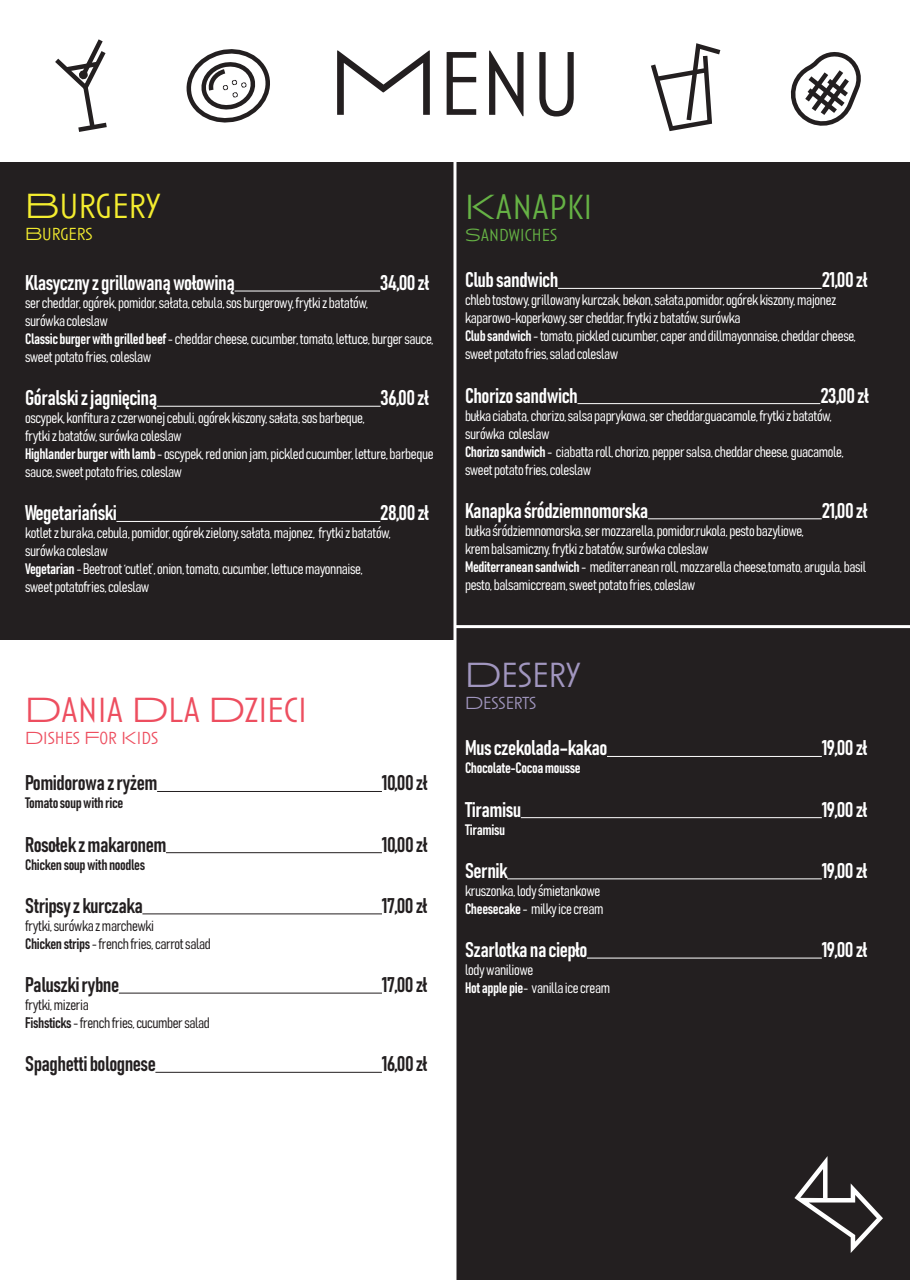
<style>
.page{position:relative;width:910px;height:1280px;background:#fff}
.page>*{position:absolute;margin:0;border:0;box-sizing:border-box;transform-origin:0 0}
.t1{font:300 93.15px "Anisette Std";color:#231f20}
.t2{font:300 36px "Anisette Std";color:#ed4e5f}
.t3{font:300 36px "Anisette Std";color:#f4ed2f}
.t4{font:300 36px "Anisette Std";color:#66b245}
.t5{font:300 36px "Anisette Std";color:#a196bf}
.t6{font:21px "Bahnschrift";letter-spacing:-.025em;color:#fff}
.t7{font:21px "Bahnschrift";letter-spacing:-.025em;color:#231f20}
.t8{font:300 18px "Anisette Std";color:#ed4e5f}
.t9{font:300 18px "Anisette Std";color:#66b245}
.t10{font:300 18px "Anisette Std";color:#a196bf}
.t11{font:300 18px "Anisette Std";color:#f4ed2f}
.t12{font:15px/18px "Bahnschrift";letter-spacing:-.025em;color:#fff}
.t13{font:15px/18px "Bahnschrift";letter-spacing:-.025em;color:#231f20}
</style>
<div class="page">
<div style="left:0;top:161px;width:910px;height:1119px;background:#231f20"></div>
<hr style="left:453px;top:161px;width:3px;height:1119px;background:#fff">
<svg style="left:790px;top:52px;width:71px;height:74px"></svg>
<svg style="left:651px;top:43px;width:70px;height:89px"></svg>
<svg style="left:186px;top:49px;width:84px;height:74px"></svg>
<svg style="left:55px;top:39px;width:52px;height:93px"></svg>
<div style="left:79px;top:70px;width:9px;height:9px;border:4px solid #231f20;border-radius:50%"></div>
<div style="left:0;top:641px;width:455px;height:639px;background:#fff"></div>
<hr style="left:235px;top:291px;width:145px;height:1px;background:#fff">
<hr style="left:157px;top:406px;width:224px;height:1px;background:#fff">
<hr style="left:116px;top:521px;width:264px;height:1px;background:#fff">
<hr style="left:157px;top:791px;width:225px;height:1px;background:#231f20">
<hr style="left:166px;top:852px;width:216px;height:1px;background:#231f20">
<hr style="left:142px;top:914px;width:240px;height:1px;background:#231f20">
<hr style="left:119px;top:993px;width:263px;height:1px;background:#231f20">
<hr style="left:155px;top:1072px;width:227px;height:1px;background:#231f20">
<hr style="left:558px;top:288px;width:264px;height:1px;background:#fff">
<hr style="left:577px;top:403px;width:243px;height:1px;background:#fff">
<hr style="left:648px;top:519px;width:174px;height:1px;background:#fff">
<hr style="left:607px;top:756px;width:215px;height:1px;background:#fff">
<hr style="left:521px;top:817px;width:301px;height:1px;background:#fff">
<hr style="left:507px;top:879px;width:315px;height:1px;background:#fff">
<hr style="left:587px;top:958px;width:235px;height:1px;background:#fff">
<hr style="left:0;top:640px;width:455px;height:3px;background:#fff">
<hr style="left:455px;top:625px;width:455px;height:3px;background:#fff">
<svg style="left:794px;top:1156px;width:89px;height:97px"></svg>
<h1 class="t1" style="left:329px;top:34px;width:254px">MENU</h1>
<h2 class="t3" style="left:25px;top:187px;width:137px">BURGERY</h2>
<p class="t11" style="left:25px;top:224px;width:69px">BURGERS</p>
<h3 class="t6" style="left:25px;top:269px;width:211px">Klasyczny z grillowaną wołowiną</h3>
<h3 class="t6" style="left:380px;top:269px;width:51px">34,00 zł</h3>
<p class="t12" style="left:25px;top:293px;width:410px">ser cheddar, ogórek, pomidor, sałata, cebula, sos burgerowy, frytki z batatów,<br>surówka coleslaw<br>Classic burger with grilled beef -cheddar cheese, cucumber, tomato, lettuce, burger sauce, sweet potato fries, coleslaw</p>
<h3 class="t6" style="left:25px;top:385px;width:134px">Góralski z jagnięciną</h3>
<h3 class="t6" style="left:381px;top:385px;width:50px">36,00 zł</h3>
<p class="t12" style="left:25px;top:409px;width:410px">oscypek, konfitura z czerwonej cebuli, ogórek kiszony, sałata, sos barbeque,<br>frytki z batatów, surówka coleslaw<br>Highlander burger with lamb -oscypek, red onion jam, pickled cucumber, letture, barbeque sauce, sweet potato fries, coleslaw</p>
<h3 class="t6" style="left:25px;top:500px;width:93px">Wegetariański</h3>
<h3 class="t6" style="left:380px;top:500px;width:50px">28,00 zł</h3>
<p class="t12" style="left:25px;top:524px;width:367px">kotlet z buraka, cebula, pomidor, ogórek zielony, sałata, majonez, frytki z batatów, surówka coleslaw<br>Vegetarian -Beetroot ‘cutlet’, onion, tomato, cucumber, lettuce mayonnaise, sweet potatofries, coleslaw</p>
<h2 class="t2" style="left:25px;top:691px;width:283px">DANIA DLA DZIECI</h2>
<p class="t8" style="left:25px;top:728px;width:134px">DISHES FOR KIDS</p>
<h3 class="t7" style="left:25px;top:770px;width:134px">Pomidorowa z ryżem</h3>
<h3 class="t7" style="left:382px;top:770px;width:47px">10,00 zł</h3>
<p class="t13" style="left:25px;top:794px;width:100px">Tomato soup with rice</p>
<h3 class="t7" style="left:25px;top:831px;width:143px">Rosołek z makaronem</h3>
<h3 class="t7" style="left:382px;top:831px;width:47px">10,00 zł</h3>
<p class="t13" style="left:25px;top:855px;width:122px">Chicken soup with noodles</p>
<h3 class="t7" style="left:25px;top:892px;width:119px">Stripsy z kurczaka</h3>
<h3 class="t7" style="left:382px;top:892px;width:47px">17,00 zł</h3>
<p class="t13" style="left:25px;top:916px;width:187px">frytki, surówka z marchewki<br>Chicken strips - french fries, carrot salad</p>
<h3 class="t7" style="left:25px;top:971px;width:96px">Paluszki rybne</h3>
<h3 class="t7" style="left:382px;top:971px;width:47px">17,00 zł</h3>
<p class="t13" style="left:25px;top:995px;width:186px">frytki, mizeria<br>Fishsticks - french fries, cucumber salad</p>
<h3 class="t7" style="left:25px;top:1051px;width:132px">Spaghetti bolognese</h3>
<h3 class="t7" style="left:382px;top:1051px;width:47px">16,00 zł</h3>
<h2 class="t4" style="left:465px;top:188px;width:129px">KANAPKI</h2>
<p class="t9" style="left:465px;top:225px;width:94px">SANDWICHES</p>
<h3 class="t6" style="left:465px;top:267px;width:95px">Club sandwich</h3>
<h3 class="t6" style="left:822px;top:267px;width:47px">21,00 zł</h3>
<p class="t12" style="left:465px;top:291px;width:392px">chleb tostowy, grillowany kurczak, bekon, sałata,pomidor, ogórek kiszony, majonez kaparowo-koperkowy, ser cheddar, frytki z batatów, surówka<br>Club sandwich -tomato, pickled cucumber, caper and dillmayonnaise, cheddar cheese, sweet potato fries, salad coleslaw</p>
<h3 class="t6" style="left:465px;top:382px;width:114px">Chorizo sandwich</h3>
<h3 class="t6" style="left:820px;top:382px;width:50px">23,00 zł</h3>
<p class="t12" style="left:465px;top:406px;width:380px">bułka ciabata, chorizo, salsa paprykowa, ser cheddar,guacamole, frytki z batatów, surówka coleslaw<br>Chorizo sandwich - ciabatta roll, chorizo, pepper salsa, cheddar cheese, guacamole, sweet potato fries, coleslaw</p>
<h3 class="t6" style="left:465px;top:497px;width:185px">Kanapka śródziemnomorska</h3>
<h3 class="t6" style="left:822px;top:497px;width:47px">21,00 zł</h3>
<p class="t12" style="left:465px;top:521px;width:403px">bułka śródziemnomorska, ser mozzarella, pomidor,rukola, pesto bazyliowe,<br>krem balsamiczny, frytki z batatów, surówka coleslaw<br>Mediterranean sandwich - mediterranean roll, mozzarella cheese,tomato, arugula, basil pesto, balsamiccream, sweet potato fries, coleslaw</p>
<h2 class="t5" style="left:465px;top:656px;width:117px">DESERY</h2>
<p class="t10" style="left:465px;top:693px;width:73px">DESSERTS</p>
<h3 class="t6" style="left:465px;top:735px;width:144px">Mus czekolada–kakao</h3>
<h3 class="t6" style="left:822px;top:735px;width:47px">19,00 zł</h3>
<p class="t12" style="left:465px;top:759px;width:117px">Chocolate-Cocoa mousse</p>
<h3 class="t6" style="left:465px;top:796px;width:58px">Tiramisu</h3>
<h3 class="t6" style="left:822px;top:796px;width:47px">19,00 zł</h3>
<p class="t12" style="left:465px;top:820px;width:42px">Tiramisu</p>
<h3 class="t6" style="left:465px;top:857px;width:44px">Sernik</h3>
<h3 class="t6" style="left:822px;top:857px;width:47px">19,00 zł</h3>
<p class="t12" style="left:465px;top:881px;width:140px">kruszonka, lody śmietankowe<br>Cheesecake - milky ice cream</p>
<h3 class="t6" style="left:465px;top:936px;width:124px">Szarlotka na ciepło</h3>
<h3 class="t6" style="left:822px;top:936px;width:47px">19,00 zł</h3>
<p class="t12" style="left:465px;top:960px;width:147px">lody waniliowe<br>Hot apple pie- vanilla ice cream</p>
</div>
